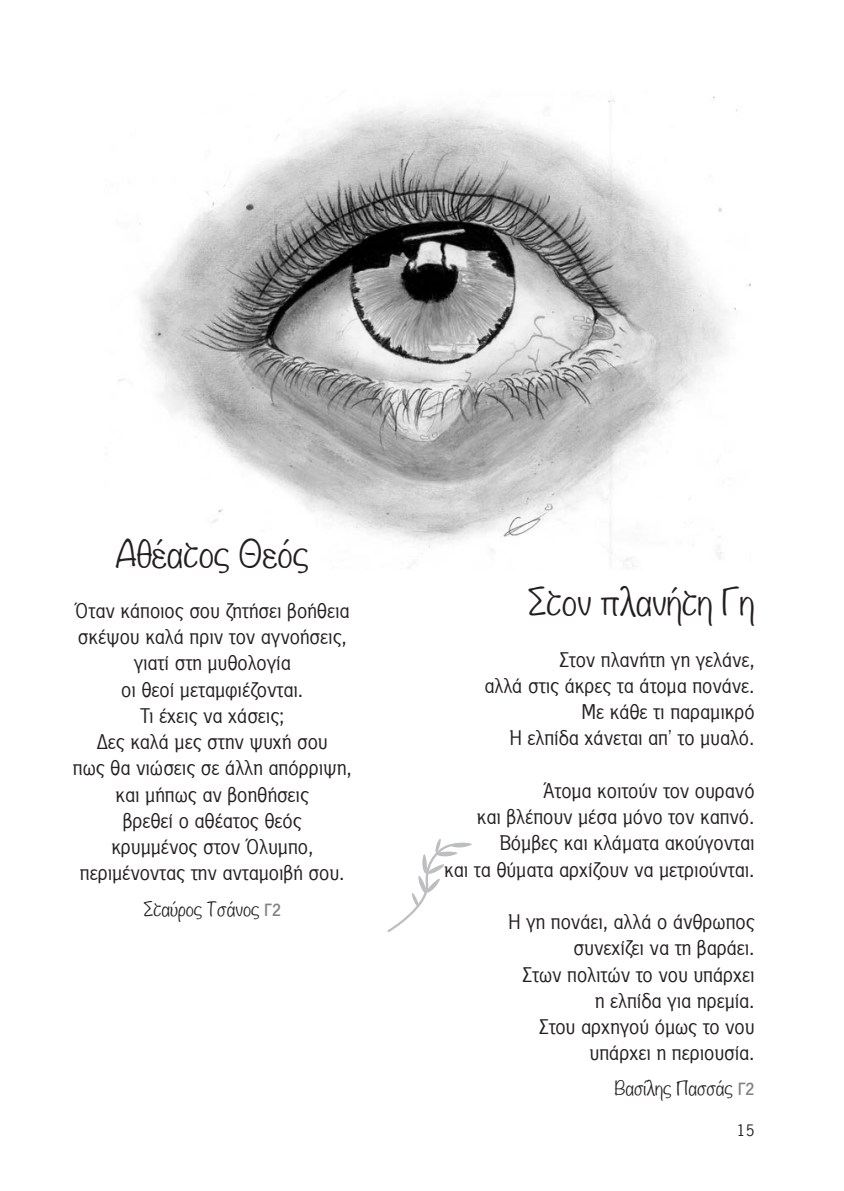
<style>
.page{position:relative;width:844px;height:1191px;background:#fff}
.page>*{position:absolute;margin:0;border:0;box-sizing:border-box;transform-origin:0 0}
.t1{font:300 33.25px "Noteworthy";color:#231f20}
.t2{font:20.12px/26.2px "PF Panel";color:#231f20;text-align:right}
.t3{font:300 17.5px "Noteworthy";color:#231f20}
.t4{font:15.75px "PF Panel";color:#231f20}
.s1{font-family:"PF Panel";font-weight:700;font-size:16.62px;color:#808285}
</style>
<div class="page">
<img style="left:118px;top:96px;width:632px;height:473px">
<svg style="left:387px;top:839px;width:85px;height:93px"></svg>
<h1 class="t1" style="left:115px;top:524px;width:195px">Αθέατος Θεός</h1>
<p class="t2" style="left:73px;top:597px;width:280px;text-align:center">Όταν κάποιος σου ζητήσει βοήθεια σκέψου καλά πριν τον αγνοήσεις, γιατί στη μυθολογία<br>οι θεοί μεταμφιέζονται.<br>Τι έχεις να χάσεις;<br>Δες καλά μες στην ψυχή σου<br>πως θα νιώσεις σε άλλη απόρριψη, και μήπως αν βοηθήσεις<br>βρεθεί ο αθέατος θεός<br>κρυμμένος στον Όλυμπο, περιμένοντας την ανταμοιβή σου.</p>
<p class="t3" style="left:143px;top:893px;width:139px">Σταύρος Τσάνος <span class="s1">Γ2</span></p>
<h1 class="t1" style="left:527px;top:573px;width:229px">Στον πλανήτη Γη</h1>
<p class="t2" style="left:484px;top:646px;width:271px">Στον πλανήτη γη γελάνε,<br>αλλά στις άκρες τα άτομα πονάνε.<br>Με κάθε τι παραμικρό<br>Η ελπίδα χάνεται απ’ το μυαλό.</p>
<p class="t2" style="left:444px;top:777px;width:312px">Άτομα κοιτούν τον ουρανό<br>και βλέπουν μέσα μόνο τον καπνό.<br>Βόμβες και κλάματα ακούγονται<br>και τα θύματα αρχίζουν να μετριούνται.</p>
<p class="t2" style="left:508px;top:908px;width:248px">Η γη πονάει, αλλά ο άνθρωπος συνεχίζει να τη βαράει.<br>Στων πολιτών το νου υπάρχει η ελπίδα για ηρεμία.<br>Στου αρχηγού όμως το νου υπάρχει η περιουσία.</p>
<p class="t3" style="left:614px;top:1073px;width:142px">Βασίλης Πασσάς <span class="s1">Γ2</span></p>
<p class="t4" style="left:736px;top:1121px;width:19px">15</p>
</div>
